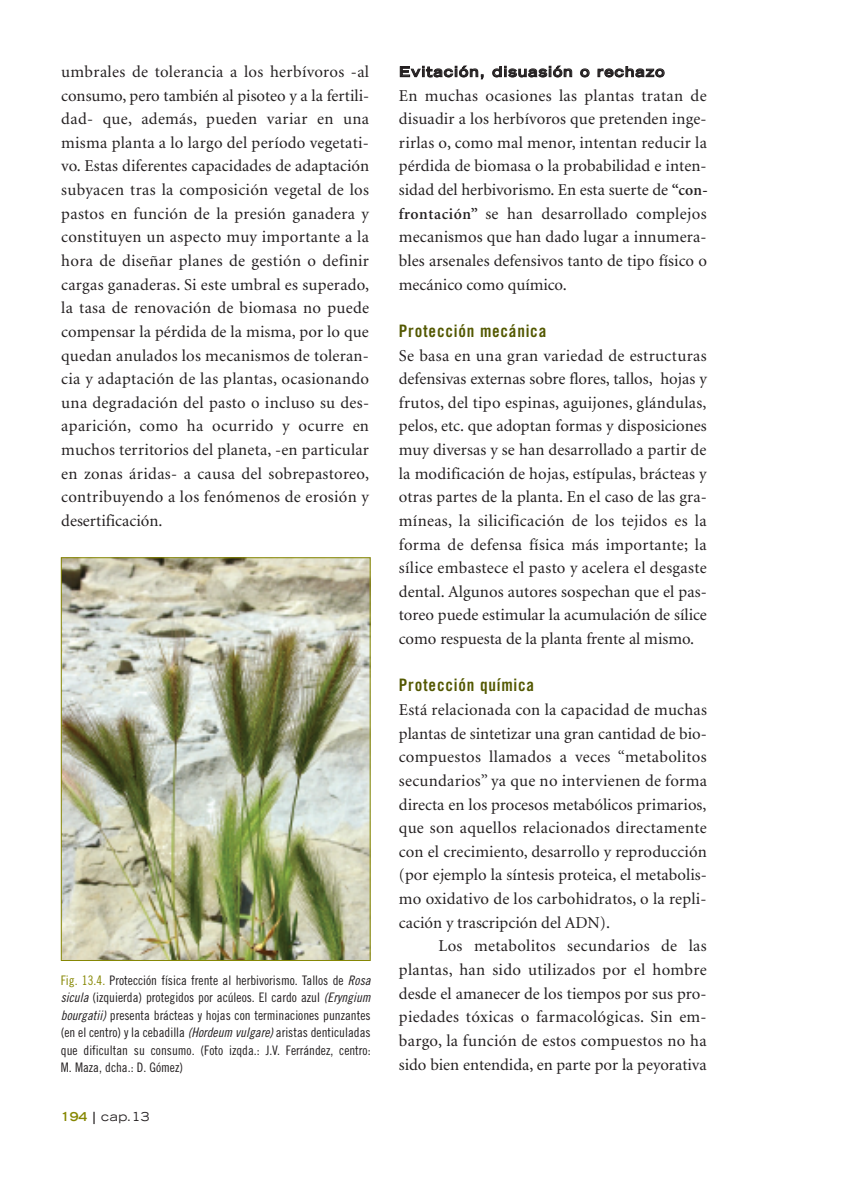
<style>
.page{position:relative;width:844px;height:1191px;background:#fff}
.page>*{position:absolute;margin:0;border:0;box-sizing:border-box;transform-origin:0 0}
.t1{font:17.15px "Trade Gothic Bold Cond Twenty";letter-spacing:.045em;color:#535800}
.t2{font:16.62px/23.6px "Minion";color:#231f20;text-align:justify}
.t3{font:700 expanded 14px "Trade Gothic LH";letter-spacing:.07em;color:#231f20}
.t4{font:13.12px/17.5px "Trade Gothic Cond Eighteen";color:#231f20;text-align:justify}
.t5{font:expanded 12.25px "Trade Gothic LH";color:#231f20}
.s1{font-weight:600;font-size:15.75px}
.s2{color:#868702}
.s3{font-family:"Trade Gothic Cond Eighteen Obl"}
.s4{font-weight:700;color:#868702}
.s5{font-weight:700}
</style>
<div class="page">
<img style="left:63px;top:559px;width:305px;height:400px">
<div style="left:61px;top:557px;width:309px;height:404px;border:1px solid #868702"></div>
<p class="t2" style="left:61px;top:61px;width:309px">umbrales de tolerancia a los herbívoros -al consumo, pero también al pisoteo y a la fertili&shy;dad- que, además, pueden variar en una misma planta a lo largo del período vegetati&shy;vo. Estas diferentes capacidades de adaptación subyacen tras la composición vegetal de los pastos en función de la presión ganadera y constituyen un aspecto muy importante a la hora de diseñar planes de gestión o definir cargas ganaderas. Si este umbral es superado, la tasa de renovación de biomasa no puede compensar la pérdida de la misma, por lo que quedan anulados los mecanismos de toleran&shy;cia y adaptación de las plantas, ocasionando una degradación del pasto o incluso su des&shy;aparición, como ha ocurrido y ocurre en muchos territorios del planeta, -en particular en zonas áridas- a causa del sobrepastoreo, contribuyendo a los fenómenos de erosión y desertificación.</p>
<p class="t3" style="left:399px;top:66px;width:267px">Evitación, disuasión o rechazo</p>
<p class="t2" style="left:399px;top:85px;width:310px">En muchas ocasiones las plantas tratan de disuadir a los herbívoros que pretenden inge&shy;rirlas o, como mal menor, intentan reducir la pérdida de biomasa o la probabilidad e inten&shy;sidad del herbivorismo. En esta suerte de <span class="s1">“con&shy;frontación”</span> se han desarrollado complejos mecanismos que han dado lugar a innumera&shy;bles arsenales defensivos tanto de tipo físico o mecánico como químico.</p>
<p class="t1" style="left:399px;top:324px;width:149px">Protección mecánica</p>
<p class="t2" style="left:399px;top:345px;width:309px">Se basa en una gran variedad de estructuras defensivas externas sobre flores, tallos, hojas y frutos, del tipo espinas, aguijones, glándulas, pelos, etc. que adoptan formas y disposiciones muy diversas y se han desarrollado a partir de la modificación de hojas, estípulas, brácteas y otras partes de la planta. En el caso de las gra&shy;míneas, la silicificación de los tejidos es la forma de defensa física más importante; la sílice embastece el pasto y acelera el desgaste dental. Algunos autores sospechan que el pas&shy;toreo puede estimular la acumulación de sílice como respuesta de la planta frente al mismo.</p>
<p class="t1" style="left:399px;top:679px;width:137px">Protección química</p>
<p class="t2" style="left:399px;top:699px;width:309px">Está relacionada con la capacidad de muchas plantas de sintetizar una gran cantidad de bio&shy;compuestos llamados a veces “metabolitos secundarios” ya que no intervienen de forma directa en los procesos metabólicos primarios, que son aquellos relacionados directamente con el crecimiento, desarrollo y reproducción (por ejemplo la síntesis proteica, el metabolis&shy;mo oxidativo de los carbohidratos, o la repli&shy;cación y trascripción del ADN).</p>
<p class="t2" style="left:399px;top:935px;width:309px;text-indent:40px">Los metabolitos secundarios de las plantas, han sido utilizados por el hombre desde el amanecer de los tiempos por sus pro&shy;piedades tóxicas o farmacológicas. Sin em&shy;bargo, la función de estos compuestos no ha sido bien entendida, en parte por la peyorativa</p>
<p class="t4" style="left:61px;top:972px;width:311px"><span class="s2">Fig. 13.4.</span> Protección física frente al herbivorismo. Tallos de <span class="s3">Rosa sicula</span> (izquierda) protegidos por acúleos. El cardo azul <span class="s3">(Eryngium bourgatii)</span> presenta brácteas y hojas con terminaciones punzantes (en el centro) y la cebadilla <span class="s3">(Hordeum vulgare)</span> aristas denticuladas que dificultan su consumo. (Foto izqda.: J.V. Ferrández, centro:<br>M. Maza, dcha.: D. Gómez)</p>
<p class="t5" style="left:61px;top:1111px;width:90px"><span class="s4">194</span> <span class="s5">|</span> cap.13</p>
</div>
